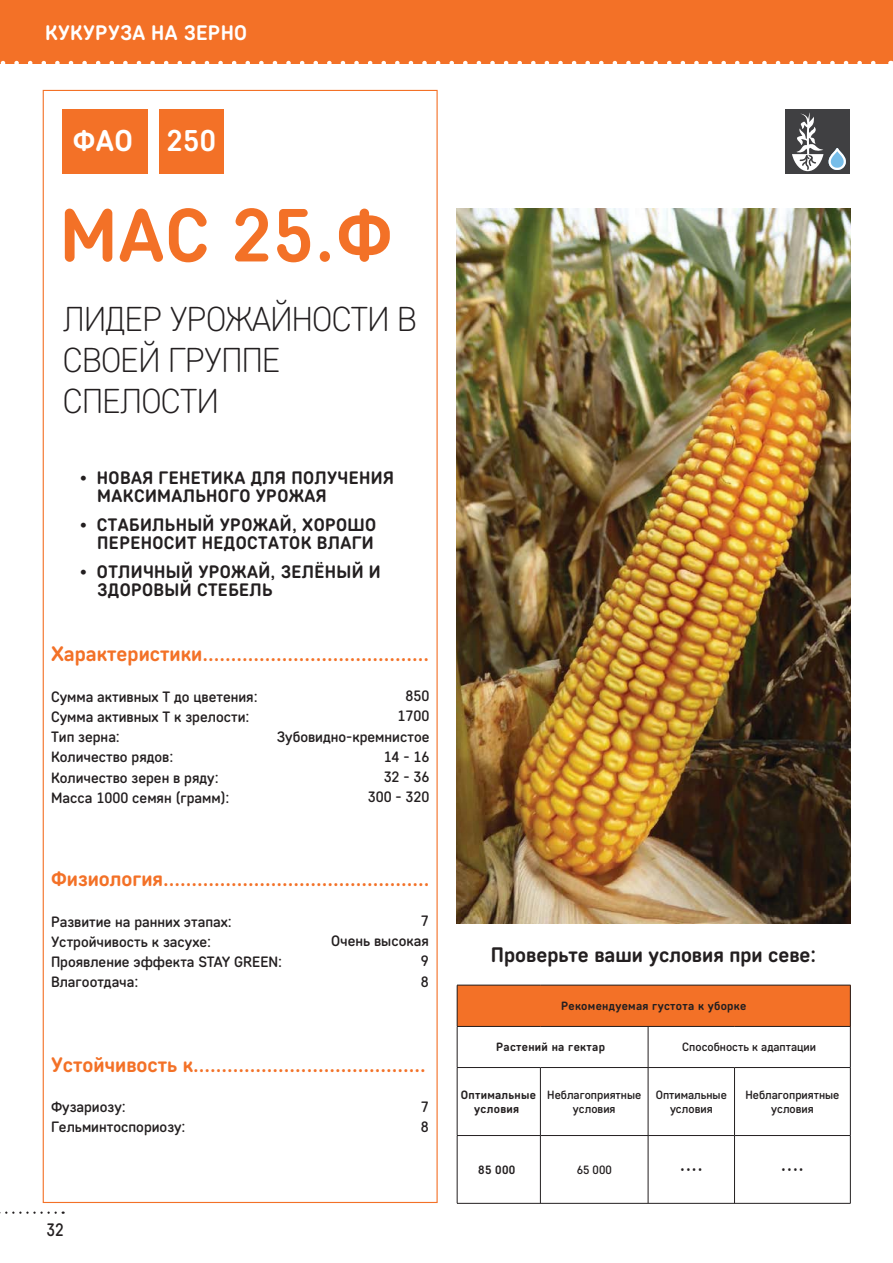
<style>
.page{position:relative;width:893px;height:1263px;background:#fff}
.page>*{position:absolute;margin:0;border:0;box-sizing:border-box;transform-origin:0 0}
.t1{font:700 75px "Core Sans DS55";color:#f37127}
.t2{font:300 34.5px/41.4px "Core Sans DS25";letter-spacing:-.02em;color:#231f20}
.t3{font:700 30px "Core Sans DS55";letter-spacing:.015em;color:#fff}
.t4{font:700 21px "Core Sans DS55";color:#f37127}
.t5{font:700 21px "Core Sans DS55";color:#231f20}
.t6{font:700 21px "Core Sans DS55";letter-spacing:.015em;color:#fff}
.t7{font:700 18px/18px "Core Sans DS55";letter-spacing:.02em;color:#231f20}
.t8{font:500 18px "Core Sans DS45";color:#231f20;scale:.9 1}
.t9{font:500 15px/20.2px "Core Sans DS45";color:#231f20}
.t10{font:500 12px/14.4px "Core Sans DS45";color:#231f20;text-align:center}
.t11{font:700 12px/13.5px "Core Sans DS55";letter-spacing:.025em;color:#231f20;text-align:center}
.t12{font:500 10.5px "Core Sans DS45";color:#231f20;scale:.9 1}
</style>
<div class="page">
<div style="left:785px;top:110px;width:65px;height:64px;background:#404042"></div>
<svg style="left:792px;top:112px;width:54px;height:59px"></svg>
<div style="left:457px;top:985px;width:393px;height:41px;background:#f37127"></div>
<hr style="left:457px;top:985px;width:83px;height:1px;background:#231f20">
<hr style="left:457px;top:985px;width:1px;height:41px;background:#231f20">
<hr style="left:540px;top:985px;width:310px;height:1px;background:#231f20">
<hr style="left:850px;top:985px;width:1px;height:41px;background:#231f20">
<hr style="left:457px;top:1026px;width:83px;height:1px;background:#231f20">
<hr style="left:457px;top:1027px;width:1px;height:40px;background:#231f20">
<hr style="left:540px;top:1026px;width:194px;height:1px;background:#231f20">
<hr style="left:648px;top:1027px;width:1px;height:40px;background:#231f20">
<hr style="left:734px;top:1026px;width:116px;height:1px;background:#231f20">
<hr style="left:850px;top:1027px;width:1px;height:40px;background:#231f20">
<hr style="left:457px;top:1067px;width:83px;height:1px;background:#231f20">
<hr style="left:457px;top:1068px;width:1px;height:67px;background:#231f20">
<hr style="left:540px;top:1067px;width:108px;height:1px;background:#231f20">
<hr style="left:540px;top:1068px;width:1px;height:67px;background:#231f20">
<hr style="left:648px;top:1067px;width:86px;height:1px;background:#231f20">
<hr style="left:648px;top:1068px;width:1px;height:67px;background:#231f20">
<hr style="left:734px;top:1067px;width:116px;height:1px;background:#231f20">
<hr style="left:734px;top:1068px;width:1px;height:67px;background:#231f20">
<hr style="left:850px;top:1068px;width:1px;height:67px;background:#231f20">
<hr style="left:457px;top:1135px;width:83px;height:1px;background:#231f20">
<hr style="left:457px;top:1136px;width:1px;height:67px;background:#231f20">
<hr style="left:540px;top:1135px;width:108px;height:1px;background:#231f20">
<hr style="left:540px;top:1136px;width:1px;height:67px;background:#231f20">
<hr style="left:648px;top:1135px;width:86px;height:1px;background:#231f20">
<hr style="left:648px;top:1136px;width:1px;height:67px;background:#231f20">
<hr style="left:734px;top:1135px;width:116px;height:1px;background:#231f20">
<hr style="left:734px;top:1136px;width:1px;height:67px;background:#231f20">
<hr style="left:850px;top:1136px;width:1px;height:67px;background:#231f20">
<hr style="left:457px;top:1203px;width:393px;height:1px;background:#231f20">
<img style="left:457px;top:209px;width:393px;height:714px">
<svg style="left:0;top:1212px;width:56px;height:2px"></svg>
<div style="left:0;top:0;width:893px;height:64px;background:#f37127"></div>
<svg style="left:3px;top:61px;width:873px;height:3px"></svg>
<div style="left:160px;top:110px;width:64px;height:64px;background:#f37127"></div>
<div style="left:62px;top:110px;width:85px;height:64px;background:#f37127"></div>
<h3 class="t6" style="left:45px;top:20px;width:203px">КУКУРУЗА НА ЗЕРНО</h3>
<h3 class="t3" style="left:73px;top:123px;width:145px">ФАО 250</h3>
<h1 class="t1" style="left:60px;top:192px;width:334px">MAС 25.Ф</h1>
<h2 class="t2" style="left:63px;top:298px;width:355px">ЛИДЕР УРОЖАЙНОСТИ В<br>СВОЕЙ ГРУППЕ<br>СПЕЛОСТИ</h2>
<p class="t7" style="left:97px;top:469px;width:298px;text-indent:-17px">• НОВАЯ ГЕНЕТИКА ДЛЯ ПОЛУЧЕНИЯ<br>МАКСИМАЛЬНОГО УРОЖАЯ</p>
<p class="t7" style="left:80px;top:516px;width:298px;text-align:right">• СТАБИЛЬНЫЙ УРОЖАЙ, ХОРОШО<br>ПЕРЕНОСИТ НЕДОСТАТОК ВЛАГИ</p>
<p class="t7" style="left:97px;top:562px;width:285px;text-indent:-17px">• ОТЛИЧНЫЙ УРОЖАЙ, ЗЕЛЁНЫЙ И<br>ЗДОРОВЫЙ СТЕБЕЛЬ</p>
<h3 class="t4" style="left:51px;top:642px;width:380px">Характеристики........................................</h3>
<p class="t9" style="left:51px;top:686px;width:208px">Сумма активных Т до цветения:<br>Сумма активных Т к зрелости:<br>Тип зерна:<br>Количество рядов:<br>Количество зерен в ряду:<br>Масса 1000 семян (грамм):</p>
<p class="t9" style="left:277px;top:686px;width:154px;text-align:right">850<br>1700<br>Зубовидно-кремнистое<br>14 - 16<br>32 - 36<br>300 - 320</p>
<h3 class="t4" style="left:51px;top:867px;width:380px">Физиология...............................................</h3>
<p class="t9" style="left:51px;top:911px;width:233px">Развитие на ранних этапах:<br>Устройчивость к засухе:<br>Проявление эффекта STAY GREEN:<br>Влагоотдача:</p>
<p class="t9" style="left:331px;top:911px;width:99px;text-align:right">7<br>Очень высокая<br>9<br>8</p>
<h3 class="t4" style="left:51px;top:1052px;width:376px">Устойчивость к.........................................</h3>
<p class="t9" style="left:51px;top:1097px;width:136px">Фузариозу:<br>Гельминтоспориозу:</p>
<p class="t9" style="left:421px;top:1097px;width:9px">7<br>8</p>
<p class="t8" style="left:47px;top:1219px;width:21px">32</p>
<h3 class="t5" style="left:491px;top:943px;width:327px">Проверьте ваши условия при севе:</h3>
<p class="t11" style="left:561px;top:999px;width:187px">Рекомендуемая густота к уборке</p>
<p class="t11" style="left:496px;top:1040px;width:110px">Растений на гектар</p>
<p class="t10" style="left:682px;top:1040px;width:135px">Способность к адаптации</p>
<p class="t11" style="left:461px;top:1088px;width:77px">Оптимальные условия</p>
<p class="t10" style="left:547px;top:1087px;width:95px">Неблагоприятные условия</p>
<p class="t10" style="left:656px;top:1087px;width:73px">Оптимальные условия</p>
<p class="t10" style="left:745px;top:1087px;width:95px">Неблагоприятные условия</p>
<p class="t11" style="left:478px;top:1163px;width:39px">85 000</p>
<p class="t10" style="left:577px;top:1162px;width:37px">65 000</p>
<p class="t12" style="left:681px;top:1163px;width:25px">• • • •</p>
<p class="t12" style="left:782px;top:1163px;width:25px">• • • •</p>
</div>
